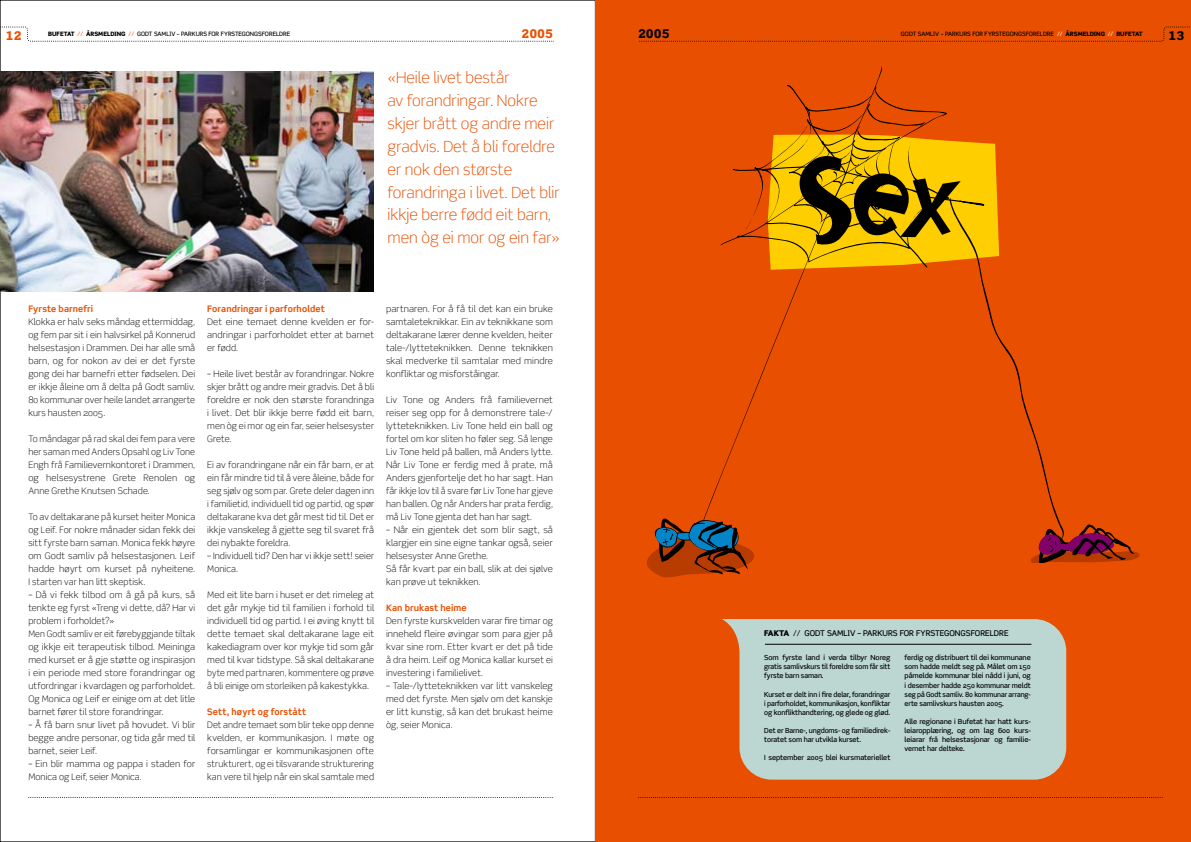
<style>
.page{position:relative;width:1191px;height:842px;background:#fff}
.page>*{position:absolute;margin:0;border:0;box-sizing:border-box;transform-origin:0 0}
.t1{font:300 15.4px/22.9px "Scene";color:#e94f00}
.t2{font:900 12px "Scene Alt";color:#e94f00}
.t3{font:900 12px "Scene Alt";color:#000}
.t4{font:300 9px/13px "Scene";letter-spacing:.01em;color:#000;text-align:justify}
.t5{font:700 9px "Scene";letter-spacing:.01em;color:#e94f00}
.t6{font:500 8px "Scene Alt";color:#000}
.t7{font:500 7px/9px "Scene";letter-spacing:-.015em;color:#000;text-align:justify}
.t8{font:500 6px "Scene Alt";color:#000}
.s1{font-weight:900}
.s2{color:#e94f00}
.s3{color:#fff}
</style>
<div class="page">
<div style="left:595px;top:0;width:596px;height:842px;background:#e94f00"></div>
<svg style="left:639px;top:26px;width:551px;height:16px"></svg>
<svg style="left:0;top:26px;width:553px;height:16px"></svg>
<svg style="left:28px;top:797px;width:525px;height:1px"></svg>
<svg style="left:638px;top:797px;width:524px;height:1px"></svg>
<svg style="left:647px;top:85px;width:493px;height:493px"></svg>
<img style="left:0;top:72px;width:373px;height:219px">
<svg style="left:722px;top:619px;width:344px;height:161px;background:#becec4"></svg>
<hr style="left:765px;top:644px;width:266px;height:1px;background:#000">
<h2 class="t2" style="left:6px;top:28px;width:17px">12</h2>
<p class="t8" style="left:48px;top:31px;width:243px"><span class="s1">BUFETAT</span> <span class="s2">//</span> <span class="s1">ÅRSMELDING</span> <span class="s2">//</span> GODT SAMLIV – PARKURS FOR FYRSTEGONGSFORELDRE</p>
<h2 class="t2" style="left:521px;top:26px;width:33px">2005</h2>
<h2 class="t3" style="left:638px;top:26px;width:33px">2005</h2>
<p class="t8" style="left:901px;top:31px;width:243px">GODT SAMLIV – PARKURS FOR FYRSTEGONGSFORELDRE <span class="s3">//</span> <span class="s1">ÅRSMELDING</span> <span class="s3">//</span> <span class="s1">BUFETAT</span></p>
<h2 class="t3" style="left:1168px;top:28px;width:16px">13</h2>
<h1 class="t1" style="left:387px;top:66px;width:174px">«Heile livet består<br>av forandringar. Nokre skjer brått og andre meir gradvis. Det å bli foreldre er nok den største forandringa i livet. Det blir ikkje berre fødd eit barn, men òg ei mor og ein far»</h1>
<p class="t5" style="left:28px;top:303px;width:66px">Fyrste barnefri</p>
<p class="t4" style="left:28px;top:315px;width:168px">Klokka er halv seks måndag ettermiddag, og fem par sit i ein halvsirkel på Konnerud helsestasjon i Drammen. Dei har alle små barn, og for nokon av dei er det fyrste gong dei har barnefri etter fødselen. Dei er ikkje åleine om å delta på Godt samliv.<br>80 kommunar over heile landet arrangerte kurs hausten 2005.</p>
<p class="t4" style="left:28px;top:432px;width:168px">To måndagar på rad skal dei fem para vere her saman med Anders Opsahl og Liv Tone Engh frå Familievernkontoret i Drammen, og helsesystrene Grete Renolen og Anne Grethe Knutsen Schade.</p>
<p class="t4" style="left:28px;top:510px;width:168px">To av deltakarane på kurset heiter Monica og Leif. For nokre månader sidan fekk dei sitt fyrste barn saman. Monica fekk høyre om Godt samliv på helsestasjonen. Leif hadde høyrt om kurset på nyheitene.<br>I starten var han litt skeptisk.</p>
<p class="t4" style="left:28px;top:588px;width:168px;text-align:left">– Då vi fekk tilbod om å gå på kurs, så tenkte eg fyrst «Treng vi dette, då? Har vi problem i forholdet?»<br>Men Godt samliv er eit førebyggjande tiltak og ikkje eit terapeutisk tilbod. Meininga med kurset er å gje støtte og inspirasjon i ein periode med store forandringar og utfordringar i kvardagen og parforholdet.<br>Og Monica og Leif er einige om at det litle barnet fører til store forandringar.</p>
<p class="t4" style="left:28px;top:718px;width:168px">– Å få barn snur livet på hovudet. Vi blir begge andre personar, og tida går med til barnet, seier Leif.</p>
<p class="t4" style="left:28px;top:757px;width:168px">– Ein blir mamma og pappa i staden for<br>Monica og Leif, seier Monica.</p>
<p class="t5" style="left:207px;top:303px;width:119px">Forandringar i parforholdet</p>
<p class="t4" style="left:207px;top:315px;width:168px">Det eine temaet denne kvelden er for&shy;andringar i parforholdet etter at barnet er fødd.</p>
<p class="t4" style="left:207px;top:367px;width:168px">– Heile livet består av forandringar. Nokre skjer brått og andre meir gradvis. Det å bli foreldre er nok den største forandringa i livet. Det blir ikkje berre fødd eit barn, men òg ei mor og ein far, seier helsesyster Grete.</p>
<p class="t4" style="left:207px;top:458px;width:168px">Ei av forandringane når ein får barn, er at ein får mindre tid til å vere åleine, både for seg sjølv og som par. Grete deler dagen inn i familietid, individuell tid og partid, og spør deltakarane kva det går mest tid til. Det er ikkje vanskeleg å gjette seg til svaret frå dei nybakte foreldra.</p>
<p class="t4" style="left:207px;top:549px;width:168px">– Individuell tid? Den har vi ikkje sett! seier<br>Monica.</p>
<p class="t4" style="left:207px;top:588px;width:168px">Med eit lite barn i huset er det rimeleg at det går mykje tid til familien i forhold til individuell tid og partid. I ei øving knytt til dette temaet skal deltakarane lage eit kakediagram over kor mykje tid som går med til kvar tidstype. Så skal deltakarane byte med partnaren, kommentere og prøve å bli einige om storleiken på kakestykka.</p>
<p class="t5" style="left:207px;top:706px;width:100px">Sett, høyrt og forstått</p>
<p class="t4" style="left:207px;top:718px;width:168px">Det andre temaet som blir teke opp denne kvelden, er kommunikasjon. I møte og forsamlingar er kommunikasjonen ofte strukturert, og ei tilsvarande strukturering kan vere til hjelp når ein skal samtale med</p>
<p class="t4" style="left:386px;top:302px;width:168px">partnaren. For å få til det kan ein bruke samtaleteknikkar. Ein av teknikkane som deltakarane lærer denne kvelden, heiter tale-/lytteteknikken. Denne teknikken skal medverke til samtalar med mindre konfliktar og misforståingar.</p>
<p class="t4" style="left:386px;top:393px;width:168px">Liv Tone og Anders frå familievernet reiser seg opp for å demonstrere tale-/ lytteteknikken. Liv Tone held ein ball og fortel om kor sliten ho føler seg. Så lenge Liv Tone held på ballen, må Anders lytte.<br>Når Liv Tone er ferdig med å prate, må Anders gjenfortelje det ho har sagt. Han får ikkje lov til å svare før Liv Tone har gjeve han ballen. Og når Anders har prata ferdig, må Liv Tone gjenta det han har sagt.</p>
<p class="t4" style="left:386px;top:523px;width:168px;text-align:left">– Når ein gjentek det som blir sagt, så klargjer ein sine eigne tankar også, seier helsesyster Anne Grethe.<br>Så får kvart par ein ball, slik at dei sjølve kan prøve ut teknikken.</p>
<p class="t5" style="left:386px;top:602px;width:82px">Kan brukast heime</p>
<p class="t4" style="left:386px;top:614px;width:168px">Den fyrste kurskvelden varar fire timar og inneheld fleire øvingar som para gjer på kvar sine rom. Etter kvart er det på tide å dra heim. Leif og Monica kallar kurset ei investering i familielivet.</p>
<p class="t4" style="left:386px;top:679px;width:168px">– Tale-/lytteteknikken var litt vanskeleg med det fyrste. Men sjølv om det kanskje er litt kunstig, så kan det brukast heime òg, seier Monica.</p>
<p class="t6" style="left:764px;top:628px;width:52px"><span class="s1">FAKTA</span> // GODT</p>
<p class="t6" style="left:827px;top:628px;width:6px">SAMLI</p>
<p class="t6" style="left:850px;top:628px;width:19px">V – PARKURS</p>
<p class="t6" style="left:899px;top:628px;width:6px">FOR</p>
<p class="t6" style="left:916px;top:628px;width:6px">FYRSTEGONGSFORELDRE</p>
<p class="t7" style="left:764px;top:653px;width:128px">Som fyrste land i verda tilbyr Noreg gratis samlivskurs til foreldre som får sitt fyrste barn saman.</p>
<p class="t7" style="left:764px;top:689px;width:128px">Kurset er delt inn i fire delar, forandringar i parforholdet, kommunikasjon, konfliktar og konflikthandtering, og glede og glød.</p>
<p class="t7" style="left:764px;top:725px;width:128px">Det er Barne-, ungdoms- og familiedirek&shy;toratet som har utvikla kurset.</p>
<p class="t7" style="left:764px;top:752px;width:128px">I september 2005 blei kursmateriellet</p>
<p class="t7" style="left:904px;top:653px;width:128px">ferdig og distribuert til dei kommunane som hadde meldt seg på. Målet om 150 påmelde kommunar blei nådd i juni, og i desember hadde 250 kommunar meldt seg på Godt samliv. 80 kommunar arrang&shy;erte samlivskurs hausten 2005.</p>
<p class="t7" style="left:904px;top:716px;width:128px">Alle regionane i Bufetat har hatt kurs&shy;leiaropplæring, og om lag 600 kurs&shy;leiarar frå helsestasjonar og familie&shy;vernet har delteke.</p>
</div>
